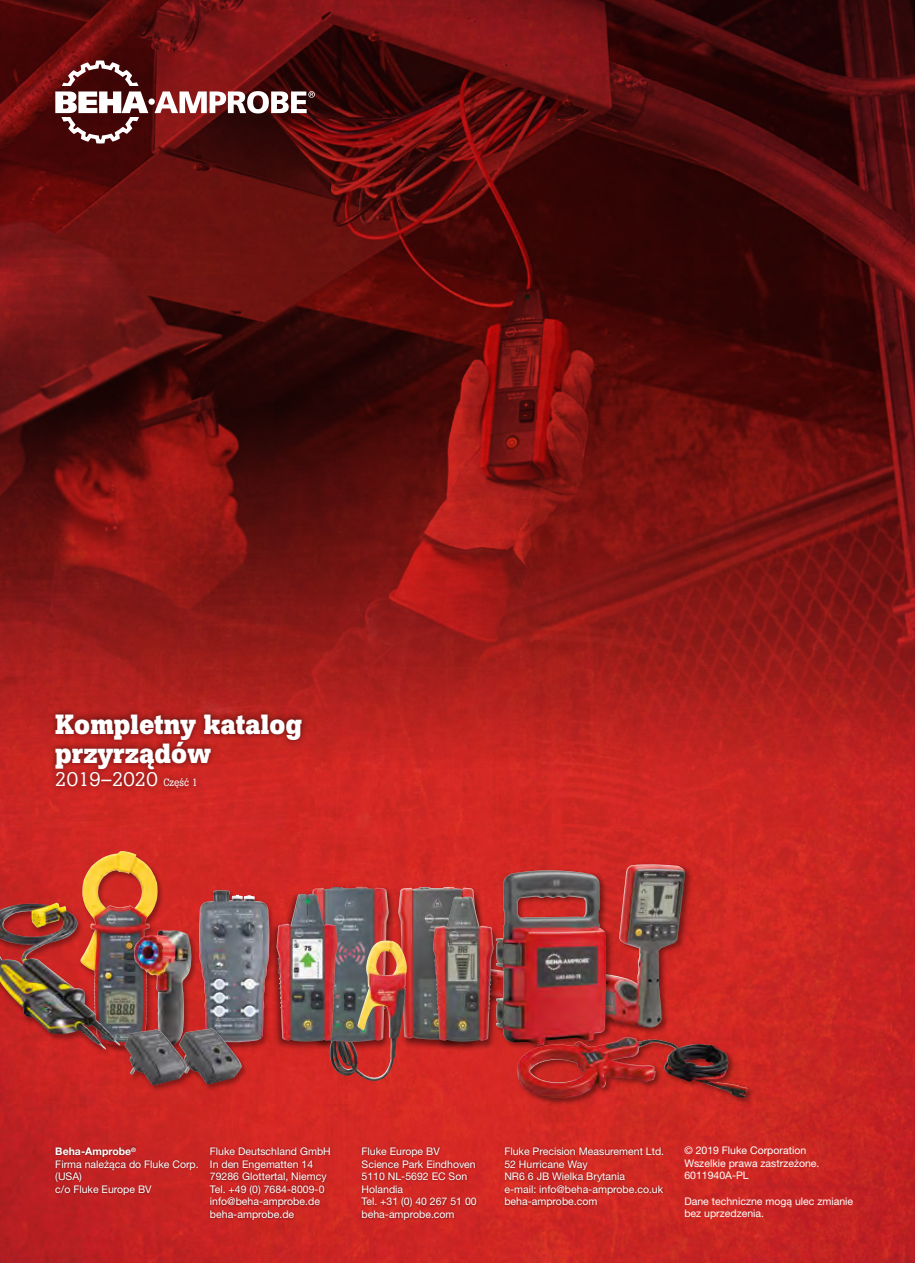
<style>
.page{position:relative;width:915px;height:1263px;background:#fff}
.page>*{position:absolute;margin:0;border:0;box-sizing:border-box;transform-origin:0 0}
.t1{font:700 27.6px/28.8px "Boton Pro";color:#fff}
.t2{font:19.5px "Boton Pro";color:#fff}
.t3{font:10.5px/12.6px "Helvetica Neue LT Pro";color:#fff}
.s1{font-size:10.35px}
.s2{font-weight:700}
</style>
<div class="page">
<img style="left:0;top:803px;width:914px;height:460px">
<img style="left:0;top:0;width:914px;height:803px">
<div style="left:49px;top:708px;width:259px;height:85px;background:#000;opacity:.55"></div>
<div style="left:503px;top:1146px;width:162px;height:63px;background:#000;opacity:.45"></div>
<div style="left:360px;top:1146px;width:118px;height:76px;background:#000;opacity:.45"></div>
<div style="left:208px;top:1146px;width:123px;height:76px;background:#000;opacity:.45"></div>
<div style="left:54px;top:1145px;width:145px;height:52px;background:#000;opacity:.45"></div>
<div style="left:468px;top:862px;width:224px;height:173px;background:#000;opacity:.4"></div>
<img style="left:468px;top:864px;width:216px;height:164px">
<div style="left:395px;top:885px;width:89px;height:165px;background:#000;opacity:.5"></div>
<img style="left:398px;top:887px;width:77px;height:153px">
<div style="left:429px;top:895px;width:73px;height:157px;background:#000;opacity:.5"></div>
<img style="left:433px;top:897px;width:60px;height:145px">
<div style="left:306px;top:884px;width:90px;height:167px;background:#000;opacity:.5"></div>
<img style="left:310px;top:886px;width:79px;height:54px">
<div style="left:268px;top:891px;width:73px;height:159px;background:#000;opacity:.5"></div>
<img style="left:276px;top:894px;width:62px;height:147px">
<div style="left:494px;top:868px;width:120px;height:184px;background:#000;opacity:.4"></div>
<img style="left:495px;top:870px;width:110px;height:175px">
<div style="left:516px;top:1035px;width:239px;height:71px;background:#000;opacity:.4"></div>
<img style="left:517px;top:1039px;width:230px;height:62px">
<img style="left:329px;top:940px;width:78px;height:142px">
<div style="left:78px;top:850px;width:86px;height:203px;background:#000;opacity:.35"></div>
<img style="left:80px;top:851px;width:78px;height:177px">
<div style="left:132px;top:930px;width:66px;height:124px;background:#000;opacity:.35"></div>
<img style="left:134px;top:930px;width:57px;height:98px">
<div style="left:196px;top:889px;width:80px;height:162px;background:#000;opacity:.35"></div>
<img style="left:199px;top:890px;width:70px;height:152px">
<div style="left:0;top:902px;width:126px;height:155px;background:#000;opacity:.35"></div>
<img style="left:0;top:902px;width:120px;height:147px">
<div style="left:122px;top:1028px;width:72px;height:65px;background:#000;opacity:.35"></div>
<img style="left:124px;top:1029px;width:53px;height:56px">
<div style="left:177px;top:1027px;width:71px;height:65px;background:#000;opacity:.35"></div>
<img style="left:179px;top:1028px;width:62px;height:56px">
<svg style="left:55px;top:60px;width:260px;height:84px"></svg>
<h1 class="t1" style="left:55px;top:710px;width:248px">Kompletny katalog przyrządów</h1>
<h2 class="t2" style="left:55px;top:767px;width:144px">2019–2020 <span class="s1">Część 1</span></h2>
<p class="t3" style="left:55px;top:1145px;width:145px"><span class="s2">Beha-Amprobe</span><sup>®<br></sup>Firma należąca do Fluke Corp. (USA)<br>c/o Fluke Europe BV</p>
<p class="t3" style="left:684px;top:1144px;width:137px">© 2019 Fluke Corporation<br>Wszelkie prawa zastrzeżone.<br>6011940A-PL</p>
<p class="t3" style="left:684px;top:1194px;width:170px">Dane techniczne mogą ulec zmianie bez uprzedzenia.</p>
<p class="t3" style="left:210px;top:1145px;width:122px">Fluke Deutschland GmbH<br>In den Engematten 14<br>79286 Glottertal, Niemcy<br>Tel. +49 (0) 7684-8009-0 info@beha-amprobe.de beha-amprobe.de</p>
<p class="t3" style="left:361px;top:1145px;width:117px">Fluke Europe BV<br>Science Park Eindhoven<br>5110 NL-5692 EC Son<br>Holandia<br>Tel. +31 (0) 40 267 51 00 beha-amprobe.com</p>
<p class="t3" style="left:504px;top:1145px;width:161px">Fluke Precision Measurement Ltd.<br>52 Hurricane Way<br>NR6 6 JB Wielka Brytania<br>e-mail: info@beha-amprobe.co.uk beha-amprobe.com</p>
</div>
